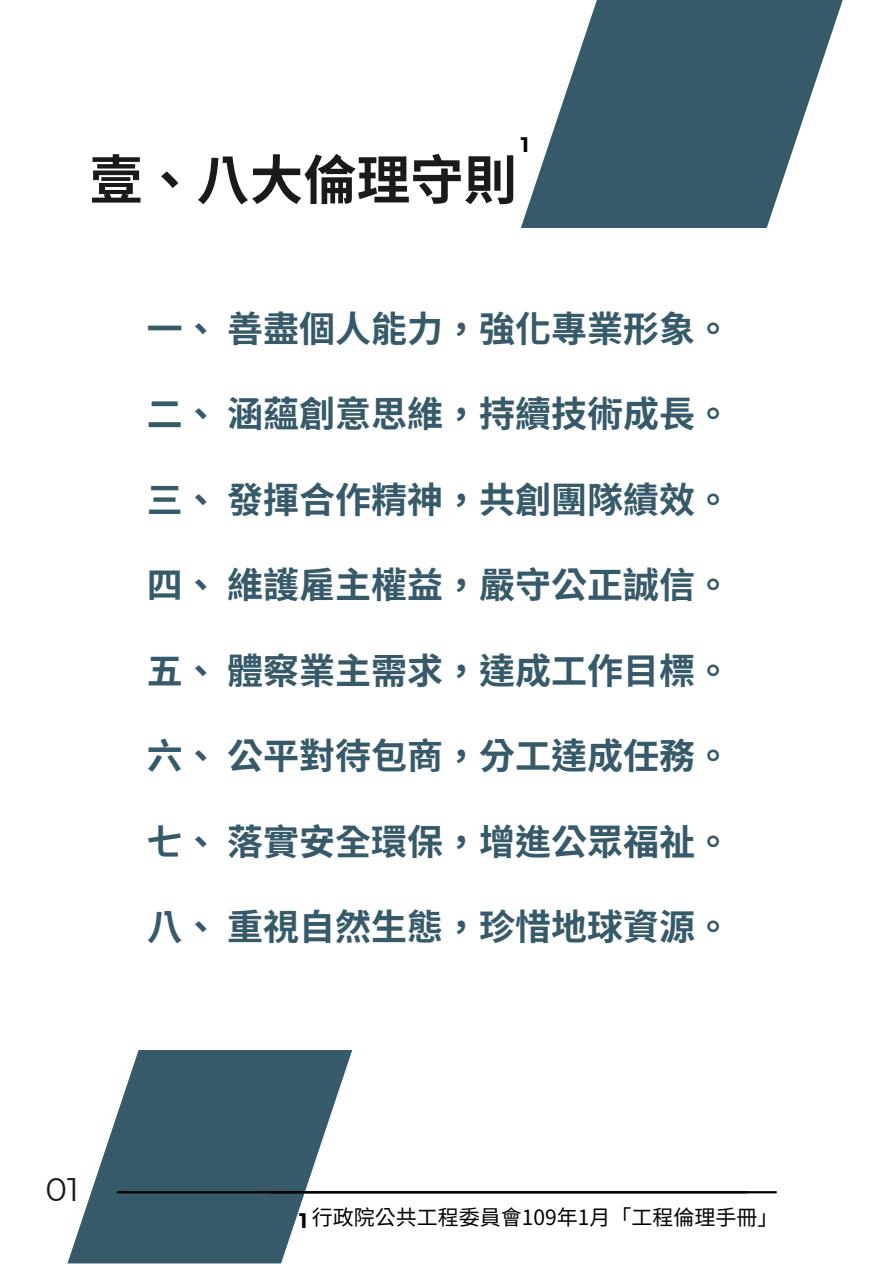
<style>
.page{position:relative;width:894px;height:1264px;background:#fff}
.page>*{position:absolute;margin:0;border:0;box-sizing:border-box;transform-origin:0 0}
.t1{font:700 53.4px "Noto Sans TC";color:#191b1a}
.t2{font:700 36px "Noto Sans TC";color:#365a69}
.t3{font:32.55px "Montserrat";color:#191b1a}
.t4{font:21px "Noto Sans TC";color:#000}
.t5{font:700 21px "Montserrat";color:#000}
</style>
<div class="page">
<svg style="left:521px;top:0;width:322px;height:228px;fill:#365a69"></svg>
<svg style="left:67px;top:1050px;width:285px;height:213px;fill:#365a69"></svg>
<hr style="left:117px;top:1191px;width:659px;height:2px;background:#000">
<p class="t5" style="left:520px;top:132px;width:10px">1</p>
<p class="t1" style="left:89px;top:137px;width:429px">壹、八大倫理守則</p>
<h1 class="t2" style="left:147px;top:300px;width:585px">一、善盡個人能力，強化專業形象。</h1>
<h2 class="t2" style="left:147px;top:385px;width:585px">二、涵蘊創意思維，持續技術成長。</h2>
<h2 class="t2" style="left:147px;top:471px;width:585px">三、發揮合作精神，共創團隊績效。</h2>
<h2 class="t2" style="left:147px;top:556px;width:585px">四、維護雇主權益，嚴守公正誠信。</h2>
<h2 class="t2" style="left:147px;top:642px;width:585px">五、體察業主需求，達成工作目標。</h2>
<h2 class="t2" style="left:147px;top:727px;width:585px">六、公平對待包商，分工達成任務。</h2>
<h2 class="t2" style="left:147px;top:813px;width:585px">七、落實安全環保，增進公眾福祉。</h2>
<h2 class="t2" style="left:147px;top:898px;width:585px">八、重視自然生態，珍惜地球資源。</h2>
<p class="t3" style="left:45px;top:1169px;width:35px">01</p>
<p class="t5" style="left:299px;top:1207px;width:10px">1</p>
<h2 class="t4" style="left:311px;top:1200px;width:468px">行政院公共工程委員會109年1月「工程倫理手冊」</h2>
</div>
